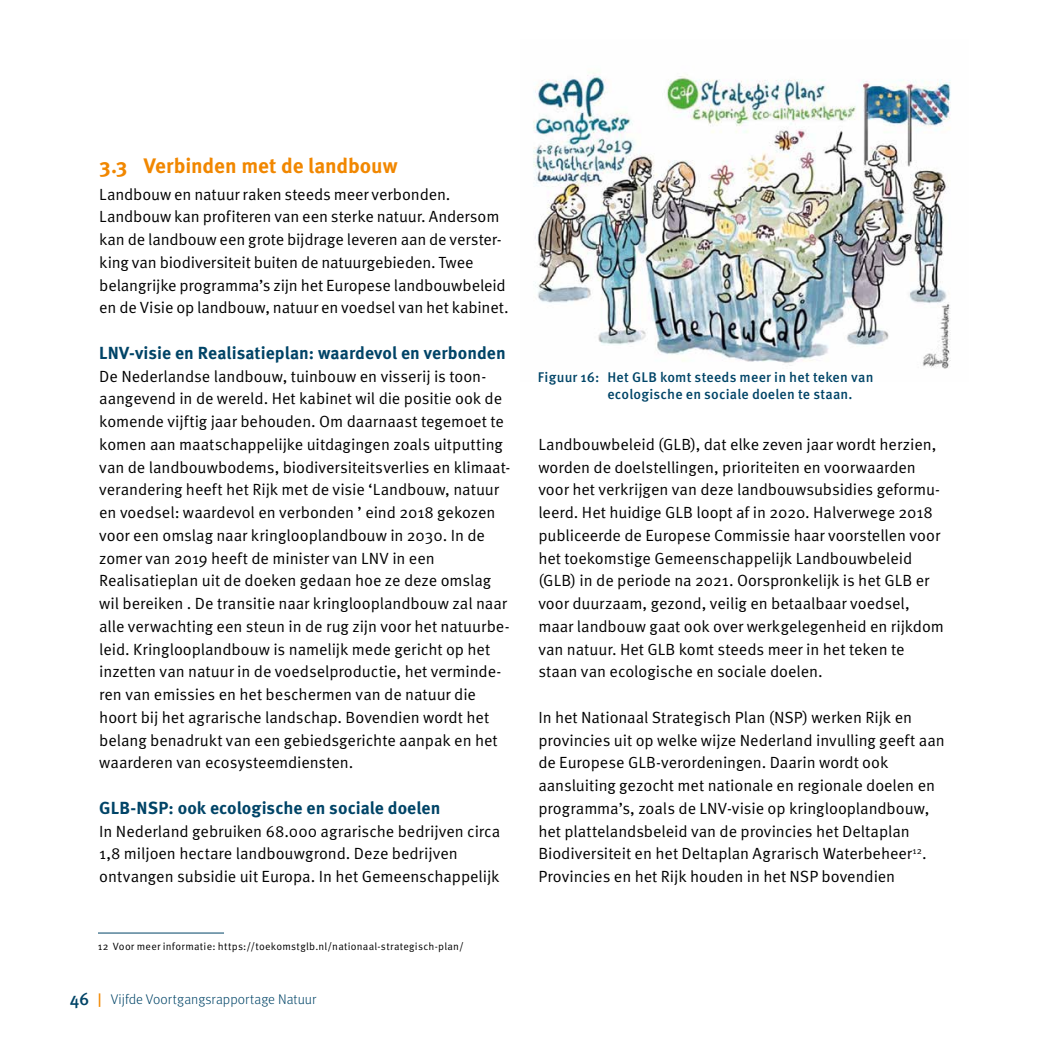
<style>
.page{position:relative;width:1042px;height:1042px;background:#fff}
.page>*{position:absolute;margin:0;border:0;box-sizing:border-box;transform-origin:0 0}
.t1{font:700 21px "FF Meta Pro";letter-spacing:-.01em;color:#f18700}
.t2{font:700 17.5px "FF Meta Pro";color:#004467}
.t3{font:16.1px/22.8px "FF Meta Pro";letter-spacing:-.005em;color:#000}
.t4{font:500 14px/17.5px "FF Meta Pro";letter-spacing:.015em;color:#004467}
.t5{font:300 14px "FF Meta Pro";color:#004467}
.t6{font:10.5px "FF Meta Pro";letter-spacing:.025em;color:#000}
.s1{font-weight:500;font-size:17.5px}
.s2{font-weight:500;color:#f18700}
</style>
<div class="page">
<hr style="left:98px;top:933px;width:126px;height:1px;background:#004467">
<img style="left:533px;top:72px;width:418px;height:297px">
<h1 class="t1" style="left:99px;top:150px;width:300px">3.3 Verbinden met de landbouw</h1>
<p class="t3" style="left:99px;top:182px;width:411px">Landbouw en natuur raken steeds meer verbonden.<br>Landbouw kan profiteren van een sterke natuur. Andersom kan de landbouw een grote bijdrage leveren aan de verster&shy;king van biodiversiteit buiten de natuurgebieden. Twee belangrijke programma’s zijn het Europese landbouwbeleid en de Visie op landbouw, natuur en voedsel van het kabinet.</p>
<p class="t2" style="left:99px;top:339px;width:408px">LNV-visie en Realisatieplan: waardevol en verbonden</p>
<p class="t3" style="left:99px;top:364px;width:413px">De Nederlandse landbouw, tuinbouw en visserij is toon&shy;aangevend in de wereld. Het kabinet wil die positie ook de komende vijftig jaar behouden. Om daarnaast tegemoet te komen aan maatschappelijke uitdagingen zoals uitputting van de landbouwbodems, biodiversiteitsverlies en klimaat&shy;verandering heeft het Rijk met de visie ‘Landbouw, natuur en voedsel: waardevol en verbonden ’ eind 2018 gekozen voor een omslag naar kringlooplandbouw in 2030. In de zomer van 2019 heeft de minister van LNV in een Realisatieplan uit de doeken gedaan hoe ze deze omslag wil bereiken . De transitie naar kringlooplandbouw zal naar alle verwachting een steun in de rug zijn voor het natuurbe&shy;leid. Kringlooplandbouw is namelijk mede gericht op het inzetten van natuur in de voedselproductie, het verminde&shy;ren van emissies en het beschermen van de natuur die hoort bij het agrarische landschap. Bovendien wordt het belang benadrukt van een gebiedsgerichte aanpak en het waarderen van ecosysteemdiensten.</p>
<p class="t2" style="left:99px;top:794px;width:343px">GLB-NSP: ook ecologische en sociale doelen</p>
<p class="t3" style="left:99px;top:819px;width:403px">In Nederland gebruiken 68.000 agrarische bedrijven circa<br>1,8 miljoen hectare landbouwgrond. Deze bedrijven ontvangen subsidie uit Europa. In het Gemeenschappelijk</p>
<p class="t6" style="left:98px;top:939px;width:367px">12 Voor meer informatie: https://toekomstglb.nl/nationaal-strategisch-plan/</p>
<p class="t5" style="left:70px;top:989px;width:248px"><span class="s1">46</span> <span class="s2">|</span> Vijfde Voortgangsrapportage Natuur</p>
<p class="t4" style="left:607px;top:367px;width:268px;text-indent:-69px">Figuur 16: Het GLB komt steeds meer in het teken van ecologische en sociale doelen te staan.</p>
<p class="t3" style="left:538px;top:432px;width:407px">Landbouwbeleid (GLB), dat elke zeven jaar wordt herzien, worden de doelstellingen, prioriteiten en voorwaarden voor het verkrijgen van deze landbouwsubsidies geformu&shy;leerd. Het huidige GLB loopt af in 2020. Halverwege 2018 publiceerde de Europese Commissie haar voorstellen voor het toekomstige Gemeenschappelijk Landbouwbeleid (GLB) in de periode na 2021. Oorspronkelijk is het GLB er voor duurzaam, gezond, veilig en betaalbaar voedsel, maar landbouw gaat ook over werkgelegenheid en rijkdom van natuur. Het GLB komt steeds meer in het teken te staan van ecologische en sociale doelen.</p>
<p class="t3" style="left:538px;top:705px;width:408px">In het Nationaal Strategisch Plan (NSP) werken Rijk en provincies uit op welke wijze Nederland invulling geeft aan de Europese GLB-verordeningen. Daarin wordt ook aansluiting gezocht met nationale en regionale doelen en programma’s, zoals de LNV-visie op kringlooplandbouw, het plattelandsbeleid van de provincies het Deltaplan Biodiversiteit en het Deltaplan Agrarisch Waterbeheer<sup>12</sup>.<br>Provincies en het Rijk houden in het NSP bovendien</p>
</div>
